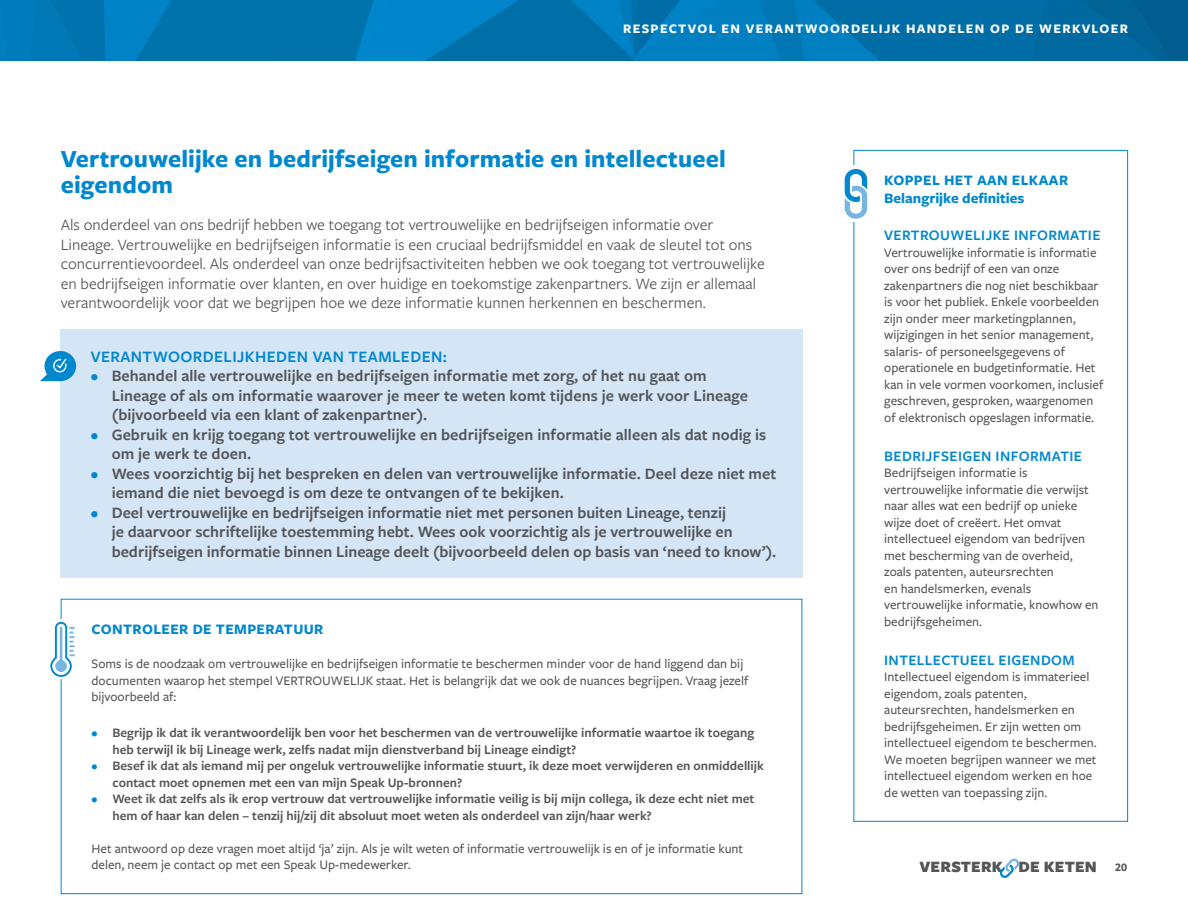
<style>
.page{position:relative;width:1188px;height:918px;background:#fff}
.page>*{position:absolute;margin:0;border:0;box-sizing:border-box;transform-origin:0 0}
.t1{font:700 25.5px/25.5px "Freight Sans Pro";letter-spacing:.005em;color:#0088ce}
.t2{font:600 16.5px/19.5px "Freight Sans Pro";letter-spacing:.005em;color:#535558}
.t3{font:16.5px/19.5px "Freight Sans Pro";color:#535558}
.t4{font:600 16.5px "Freight Sans Pro";letter-spacing:.025em;color:#0088ce}
.t5{font:900 16.35px "Freight Sans Pro";letter-spacing:.01em;color:#535558}
.t6{font:600 15px "Freight Sans Pro";letter-spacing:.025em;color:#0088ce}
.t7{font:700 15px/18px "Freight Sans Pro";color:#0088ce}
.t8{font:700 15px "Freight Sans Pro";letter-spacing:.025em;color:#0088ce}
.t9{font:500 13.5px/16.5px "Freight Sans Pro";color:#535558}
.t10{font:600 13.5px/16.5px "Freight Sans Pro";color:#535558}
.t11{font:700 13.5px "Freight Sans Pro";letter-spacing:.1em;color:#fff}
.s1{color:#0088ce}
.s2{font-weight:700;font-size:12px}
</style>
<div class="page">
<svg style="left:0;top:0;width:1188px;height:61px;background:#0074b0"></svg>
<svg style="left:999px;top:859px;width:21px;height:19px"></svg>
<svg style="left:50px;top:622px;width:25px;height:55px"></svg>
<svg style="left:845px;top:169px;width:22px;height:50px"></svg>
<div style="left:61px;top:329px;width:742px;height:249px;background:#d4e5f5"></div>
<svg style="left:40px;top:351px;width:36px;height:30px"></svg>
<p class="t11" style="left:623px;top:19px;width:506px">RESPECTVOL EN VERANTWOORDELIJK HANDELEN OP DE WERKVLOER</p>
<h1 class="t1" style="left:61px;top:145px;width:667px">Vertrouwelijke en bedrijfseigen informatie en intellectueel eigendom</h1>
<p class="t3" style="left:61px;top:215px;width:706px">Als onderdeel van ons bedrijf hebben we toegang tot vertrouwelijke en bedrijfseigen informatie over Lineage. Vertrouwelijke en bedrijfseigen informatie is een cruciaal bedrijfsmiddel en vaak de sleutel tot ons concurrentievoordeel. Als onderdeel van onze bedrijfsactiviteiten hebben we ook toegang tot vertrouwelijke en bedrijfseigen informatie over klanten, en over huidige en toekomstige zakenpartners. We zijn er allemaal verantwoordelijk voor dat we begrijpen hoe we deze informatie kunnen herkennen en beschermen.</p>
<p class="t4" style="left:91px;top:345px;width:358px">VERANTWOORDELIJKHEDEN VAN TEAMLEDEN:</p>
<p class="t2" style="left:112px;top:366px;width:638px;text-indent:-21px"><span class="s1">•</span> Behandel alle vertrouwelijke en bedrijfseigen informatie met zorg, of het nu gaat om<br>Lineage of als om informatie waarover je meer te weten komt tijdens je werk voor Lineage (bijvoorbeeld via een klant of zakenpartner).</p>
<p class="t2" style="left:112px;top:424px;width:656px;text-indent:-21px"><span class="s1">•</span> Gebruik en krijg toegang tot vertrouwelijke en bedrijfseigen informatie alleen als dat nodig is om je werk te doen.</p>
<p class="t2" style="left:112px;top:463px;width:666px;text-indent:-21px"><span class="s1">•</span> Wees voorzichtig bij het bespreken en delen van vertrouwelijke informatie. Deel deze niet met iemand die niet bevoegd is om deze te ontvangen of te bekijken.</p>
<p class="t2" style="left:112px;top:502px;width:666px;text-indent:-21px"><span class="s1">•</span> Deel vertrouwelijke en bedrijfseigen informatie niet met personen buiten Lineage, tenzij<br>je daarvoor schriftelijke toestemming hebt. Wees ook voorzichtig als je vertrouwelijke en bedrijfseigen informatie binnen Lineage deelt (bijvoorbeeld delen op basis van ‘need to know’).</p>
<p class="t8" style="left:92px;top:619px;width:234px">CONTROLEER DE TEMPERATUUR</p>
<p class="t9" style="left:92px;top:655px;width:658px">Soms is de noodzaak om vertrouwelijke en bedrijfseigen informatie te beschermen minder voor de hand liggend dan bij documenten waarop het stempel VERTROUWELIJK staat. Het is belangrijk dat we ook de nuances begrijpen. Vraag jezelf bijvoorbeeld af:</p>
<p class="t10" style="left:113px;top:724px;width:643px;text-indent:-21px"><span class="s1">•</span> Begrijp ik dat ik verantwoordelijk ben voor het beschermen van de vertrouwelijke informatie waartoe ik toegang heb terwijl ik bij Lineage werk, zelfs nadat mijn dienstverband bij Lineage eindigt?</p>
<p class="t10" style="left:113px;top:757px;width:653px;text-indent:-21px"><span class="s1">•</span> Besef ik dat als iemand mij per ongeluk vertrouwelijke informatie stuurt, ik deze moet verwijderen en onmiddellijk contact moet opnemen met een van mijn Speak Up-bronnen?</p>
<p class="t10" style="left:113px;top:790px;width:643px;text-indent:-21px"><span class="s1">•</span> Weet ik dat zelfs als ik erop vertrouw dat vertrouwelijke informatie veilig is bij mijn collega, ik deze echt niet met hem of haar kan delen – tenzij hij/zij dit absoluut moet weten als onderdeel van zijn/haar werk?</p>
<p class="t9" style="left:92px;top:840px;width:653px">Het antwoord op deze vragen moet altijd ‘ja’ zijn. Als je wilt weten of informatie vertrouwelijk is en of je informatie kunt delen, neem je contact op met een Speak Up-medewerker.</p>
<p class="t7" style="left:884px;top:170px;width:186px">KOPPEL HET AAN ELKAAR<br>Belangrijke definities</p>
<p class="t6" style="left:884px;top:225px;width:218px">VERTROUWELIJKE INFORMATIE</p>
<p class="t9" style="left:884px;top:244px;width:221px">Vertrouwelijke informatie is informatie over ons bedrijf of een van onze zakenpartners die nog niet beschikbaar is voor het publiek. Enkele voorbeelden zijn onder meer marketingplannen, wijzigingen in het senior management, salaris- of personeelsgegevens of operationele en budgetinformatie. Het kan in vele vormen voorkomen, inclusief geschreven, gesproken, waargenomen of elektronisch opgeslagen informatie.</p>
<p class="t6" style="left:884px;top:446px;width:199px">BEDRIJFSEIGEN INFORMATIE</p>
<p class="t9" style="left:884px;top:464px;width:216px">Bedrijfseigen informatie is vertrouwelijke informatie die verwijst naar alles wat een bedrijf op unieke wijze doet of creëert. Het omvat intellectueel eigendom van bedrijven met bescherming van de overheid, zoals patenten, auteursrechten<br>en handelsmerken, evenals vertrouwelijke informatie, knowhow en bedrijfsgeheimen.</p>
<p class="t6" style="left:884px;top:650px;width:192px">INTELLECTUEEL EIGENDOM</p>
<p class="t9" style="left:884px;top:668px;width:214px">Intellectueel eigendom is immaterieel eigendom, zoals patenten, auteursrechten, handelsmerken en bedrijfsgeheimen. Er zijn wetten om intellectueel eigendom te beschermen.<br>We moeten begrijpen wanneer we met intellectueel eigendom werken en hoe de wetten van toepassing zijn.</p>
<p class="t5" style="left:919px;top:856px;width:209px">VERSTERK DE KETEN <span class="s2">20</span></p>
</div>
